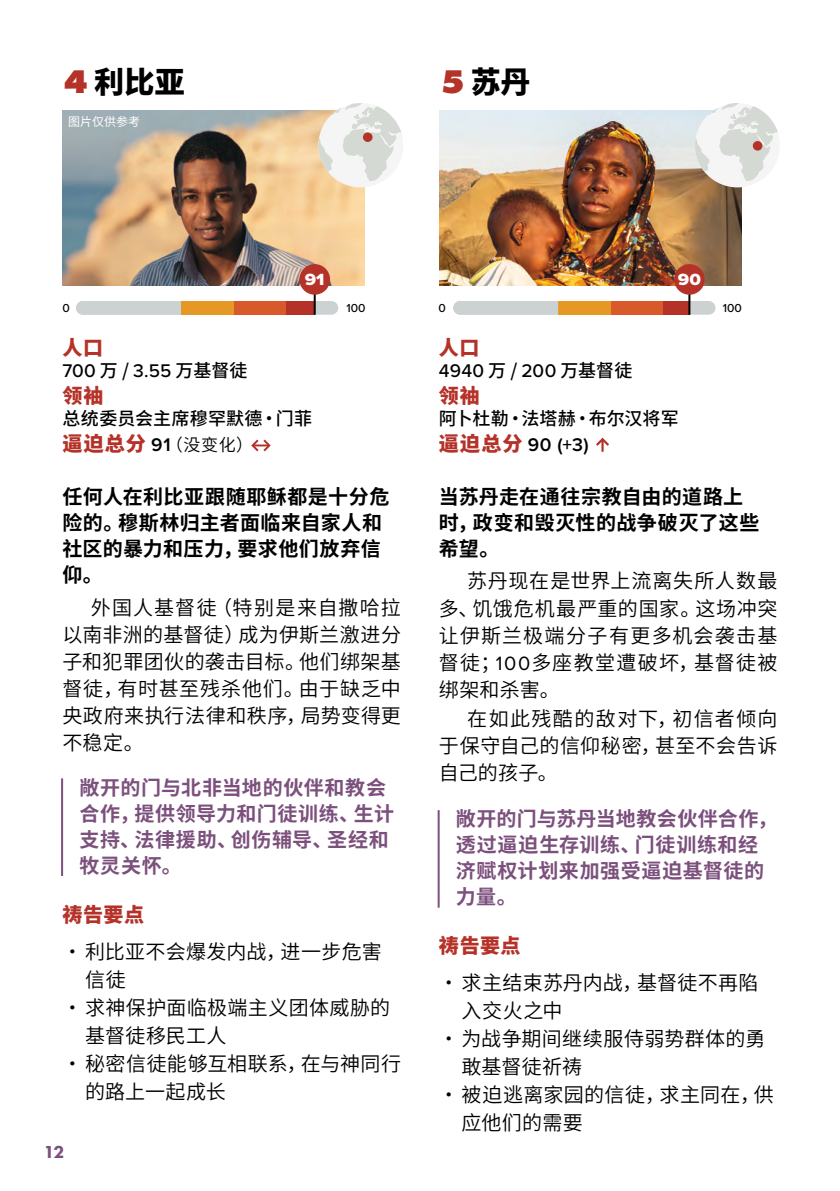
<style>
.page{position:relative;width:840px;height:1191px;background:#fff}
.page>*{position:absolute;margin:0;border:0;box-sizing:border-box;transform-origin:0 0}
.t1{font:800 30px "Source Han Sans SC";color:#000}
.t2{font:20px/27px "Source Han Sans SC";letter-spacing:.02em;color:#000}
.t3{font:700 20px/26px "Source Han Sans SC";letter-spacing:.03em;color:#7c507d}
.t4{font:700 20px/26px "Source Han Sans SC";letter-spacing:.02em;color:#000}
.t5{font:800 20px "Source Han Sans SC";letter-spacing:.025em;color:#b53229}
.t6{font:500 19px "Proxima Nova";letter-spacing:.01em;color:#000}
.t7{font:600 19px "Proxima Nova";color:#000}
.t8{font:500 18px "Source Han Sans SC";letter-spacing:.01em;color:#000}
.t9{font:800 18px "Futura PT";color:#7c507d}
.t10{font:17px "Source Han Sans SC";color:#000}
.t11{font:16.8px "Proxima Nova Wide Extrabld";color:#fff}
.t12{font:500 12px "Proxima Nova";color:#000}
.t13{font:12px "Source Han Sans SC";color:#fff}
.s1{font-family:"Futura PT";font-size:34px;color:#b53229}
.s2{font-family:"Source Han Sans SC";font-size:18px}
.s3{font-weight:800;font-size:20px;color:#b53229}
.s4{font-family:"Proxima Nova";font-weight:600;font-size:19px}
.s5{font-family:"Source Han Sans SC";font-weight:800;font-size:20px;color:#b53229}
.s6{font-family:"Proxima Nova"}
</style>
<div class="page">
<div style="left:453px;top:301px;width:262px;height:14px;background:#ccd2d2;border-radius:7px"></div>
<div style="left:558px;top:301px;width:131px;height:14px;background:#b53229"></div>
<div style="left:610px;top:301px;width:52px;height:14px;background:#d8592a"></div>
<div style="left:558px;top:301px;width:52px;height:14px;background:#e59823"></div>
<div style="left:76px;top:301px;width:262px;height:14px;background:#ccd2d2;border-radius:7px"></div>
<div style="left:181px;top:301px;width:133px;height:14px;background:#b53229"></div>
<div style="left:233px;top:301px;width:53px;height:14px;background:#d8592a"></div>
<div style="left:181px;top:301px;width:52px;height:14px;background:#e59823"></div>
<img style="left:62px;top:111px;width:302px;height:174px">
<div style="left:318px;top:103px;width:85px;height:84px;background:#f4f5f4;border-radius:50%"></div>
<svg style="left:318px;top:103px;width:83px;height:78px"></svg>
<div style="left:363px;top:132px;width:9px;height:10px;background:#b53229;border-radius:50%"></div>
<img style="left:439px;top:111px;width:302px;height:174px">
<hr style="left:313px;top:288px;width:2px;height:27px;background:#000">
<hr style="left:688px;top:288px;width:2px;height:27px;background:#000">
<div style="left:299px;top:264px;width:31px;height:31px;background:#b53229;border-radius:50%"></div>
<div style="left:673px;top:264px;width:31px;height:31px;background:#b53229;border-radius:50%"></div>
<div style="left:694px;top:103px;width:85px;height:84px;background:#f4f5f4;border-radius:50%"></div>
<svg style="left:694px;top:103px;width:83px;height:78px"></svg>
<div style="left:752px;top:141px;width:10px;height:10px;background:#b53229;border-radius:50%"></div>
<hr style="left:61px;top:778px;width:2px;height:98px;background:#7c507d">
<hr style="left:437px;top:810px;width:2px;height:97px;background:#7c507d">
<svg style="left:596px;top:437px;width:13px;height:15px"></svg>
<svg style="left:251px;top:439px;width:20px;height:13px"></svg>
<h1 class="t1" style="left:64px;top:65px;width:122px"><span class="s1">4</span> 利比亚</h1>
<h1 class="t1" style="left:440px;top:65px;width:92px"><span class="s1">5</span> 苏丹</h1>
<p class="t13" style="left:68px;top:114px;width:73px">图片仅供参考</p>
<p class="t11" style="left:304px;top:267px;width:21px">91</p>
<p class="t11" style="left:677px;top:267px;width:25px">90</p>
<p class="t12" style="left:63px;top:299px;width:9px">0</p>
<p class="t12" style="left:346px;top:299px;width:21px">100</p>
<p class="t12" style="left:438px;top:299px;width:9px">0</p>
<p class="t12" style="left:722px;top:299px;width:21px">100</p>
<p class="t5" style="left:62px;top:336px;width:42px">人口</p>
<p class="t6" style="left:62px;top:357px;width:187px">700 <span class="s2">万 /</span> 3.55 <span class="s2">万基督徒</span></p>
<p class="t5" style="left:62px;top:385px;width:42px">领袖</p>
<p class="t8" style="left:62px;top:408px;width:251px">总统委员会主席穆罕默德·门菲</p>
<p class="t10" style="left:62px;top:435px;width:192px"><span class="s3">逼迫总分</span> <span class="s4">91</span>（没变化）</p>
<p class="t4" style="left:62px;top:484px;width:328px">任何人在利比亚跟随耶稣都是十分危险的。穆斯林归主者面临来自家人和社区的暴力和压力，要求他们放弃信仰。</p>
<p class="t2" style="left:62px;top:594px;width:340px;text-align:justify;text-indent:28px">外国人基督徒（特别是来自撒哈拉以南非洲的基督徒）成为伊斯兰激进分子和犯罪团伙的袭击目标。他们绑架基督徒，有时甚至残杀他们。由于缺乏中央政府来执行法律和秩序，局势变得更不稳定。</p>
<p class="t3" style="left:79px;top:775px;width:316px">敞开的门与北非当地的伙伴和教会合作，提供领导力和门徒训练、生计支持、法律援助、创伤辅导、圣经和牧灵关怀。</p>
<p class="t5" style="left:62px;top:903px;width:83px">祷告要点</p>
<p class="t2" style="left:85px;top:937px;width:298px;line-height:28px;text-indent:-23px">•利比亚不会爆发内战，进一步危害信徒</p>
<p class="t2" style="left:85px;top:993px;width:306px;line-height:28px;text-indent:-23px">•求神保护面临极端主义团体威胁的基督徒移民工人</p>
<p class="t2" style="left:85px;top:1049px;width:317px;line-height:28px;text-indent:-23px">•秘密信徒能够互相联系，在与神同行的路上一起成长</p>
<p class="t9" style="left:44px;top:1140px;width:22px">12</p>
<p class="t5" style="left:438px;top:336px;width:42px">人口</p>
<p class="t6" style="left:438px;top:357px;width:195px">4940 <span class="s2">万 /</span> 200 <span class="s2">万基督徒</span></p>
<p class="t5" style="left:438px;top:385px;width:42px">领袖</p>
<p class="t8" style="left:438px;top:408px;width:241px">阿卜杜勒·法塔赫·布尔汉将军</p>
<p class="t7" style="left:438px;top:430px;width:151px"><span class="s5">逼迫总分</span> 90 (+3)</p>
<p class="t4" style="left:438px;top:484px;width:322px">当苏丹走在通往宗教自由的道路上时，政变和毁灭性的战争破灭了这些希望。</p>
<p class="t2" style="left:438px;top:568px;width:340px;text-align:justify;text-indent:28px">苏丹现在是世界上流离失所人数最多、饥饿危机最严重的国家。这场冲突让伊斯兰极端分子有更多机会袭击基督徒；<span class="s6">100</span>多座教堂遭破坏，基督徒被绑架和杀害。</p>
<p class="t2" style="left:438px;top:706px;width:340px;text-align:justify;text-indent:28px">在如此残酷的敌对下，初信者倾向于保守自己的信仰秘密，甚至不会告诉自己的孩子。</p>
<p class="t3" style="left:455px;top:806px;width:323px">敞开的门与苏丹当地教会伙伴合作，透过逼迫生存训练、门徒训练和经济赋权计划来加强受逼迫基督徒的力量。</p>
<p class="t5" style="left:438px;top:934px;width:83px">祷告要点</p>
<p class="t2" style="left:461px;top:968px;width:298px;line-height:28px;text-indent:-23px">•求主结束苏丹内战，基督徒不再陷入交火之中</p>
<p class="t2" style="left:461px;top:1024px;width:305px;line-height:28px;text-indent:-23px">•为战争期间继续服侍弱势群体的勇敢基督徒祈祷</p>
<p class="t2" style="left:461px;top:1080px;width:313px;line-height:28px;text-indent:-23px">•被迫逃离家园的信徒，求主同在，供应他们的需要</p>
</div>
